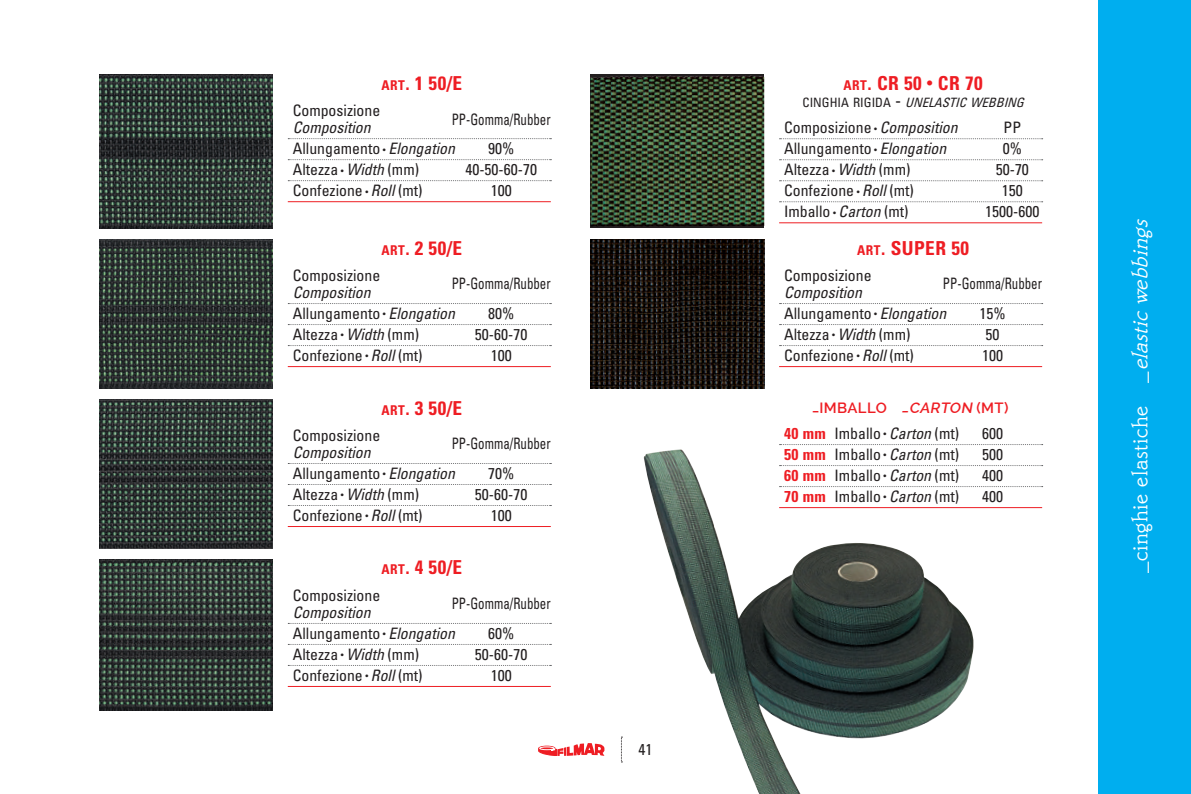
<style>
.page{position:relative;width:1191px;height:794px;background:#fff}
.page>*{position:absolute;margin:0;border:0;box-sizing:border-box;transform-origin:0 0}
.t1{font:22.75px "Belwe Mono Plain";letter-spacing:.025em;color:#fff}
.t2{font:700 condensed 19.25px "Univers";letter-spacing:.025em;color:#ee1d23}
.t3{font:condensed 15.75px "Univers";color:#231f20}
.t4{font:condensed 15.75px/29.8px "Univers";color:#231f20;scale:.82 1}
.t5{font:italic condensed 15.75px "Univers";color:#231f20}
.t6{font:600 14.88px "Raleway";letter-spacing:.025em;color:#ee1d23}
.t7{font:italic condensed 12.78px "Univers";color:#231f20}
.s1{font-size:13.47px}
.s2{font-style:inherit}
.s3{font-size:8.75px}
.s4{font-style:italic}
.s5{font-size:14px}
.s6{font-style:normal}
.s7{font-style:normal;font-size:18.38px}
.s8{font-weight:700;color:#ee1d23}
</style>
<div class="page">
<div style="left:1098px;top:0;width:92px;height:794px;background:#00aeef"></div>
<svg style="left:621px;top:736px;width:1px;height:26px"></svg>
<svg style="left:538px;top:743px;width:66px;height:13px"></svg>
<img style="left:99px;top:74px;width:174px;height:154px">
<svg style="left:288px;top:138px;width:263px;height:1px"></svg>
<svg style="left:288px;top:159px;width:263px;height:1px"></svg>
<svg style="left:288px;top:180px;width:263px;height:1px"></svg>
<hr style="left:288px;top:201px;width:263px;height:1px;background:#ee1d23">
<img style="left:99px;top:239px;width:174px;height:149px">
<svg style="left:288px;top:303px;width:263px;height:1px"></svg>
<svg style="left:288px;top:324px;width:263px;height:1px"></svg>
<svg style="left:288px;top:345px;width:263px;height:1px"></svg>
<hr style="left:288px;top:366px;width:263px;height:1px;background:#ee1d23">
<img style="left:99px;top:399px;width:174px;height:149px">
<svg style="left:288px;top:463px;width:263px;height:1px"></svg>
<svg style="left:288px;top:484px;width:263px;height:1px"></svg>
<svg style="left:288px;top:505px;width:263px;height:1px"></svg>
<hr style="left:288px;top:526px;width:263px;height:1px;background:#ee1d23">
<img style="left:99px;top:559px;width:174px;height:151px">
<svg style="left:288px;top:623px;width:263px;height:1px"></svg>
<svg style="left:288px;top:644px;width:263px;height:1px"></svg>
<svg style="left:288px;top:665px;width:263px;height:1px"></svg>
<hr style="left:288px;top:686px;width:263px;height:1px;background:#ee1d23">
<img style="left:643px;top:449px;width:331px;height:345px">
<svg style="left:779px;top:444px;width:263px;height:1px"></svg>
<svg style="left:779px;top:465px;width:263px;height:1px"></svg>
<svg style="left:779px;top:486px;width:263px;height:1px"></svg>
<hr style="left:779px;top:507px;width:263px;height:1px;background:#ee1d23">
<img style="left:590px;top:239px;width:174px;height:149px">
<svg style="left:779px;top:303px;width:263px;height:1px"></svg>
<svg style="left:779px;top:324px;width:263px;height:1px"></svg>
<svg style="left:779px;top:345px;width:263px;height:1px"></svg>
<hr style="left:779px;top:366px;width:263px;height:1px;background:#ee1d23">
<img style="left:590px;top:74px;width:174px;height:153px">
<svg style="left:779px;top:138px;width:263px;height:1px"></svg>
<svg style="left:779px;top:159px;width:263px;height:1px"></svg>
<svg style="left:779px;top:180px;width:263px;height:1px"></svg>
<svg style="left:779px;top:201px;width:263px;height:1px"></svg>
<hr style="left:779px;top:222px;width:263px;height:1px;background:#ee1d23">
<p class="t2" style="left:381px;top:71px;width:82px"><span class="s1">ART</span><span class="s2">.</span> 1 50/E</p>
<p class="t3" style="left:293px;top:100px;width:89px">Composizione</p>
<p class="t5" style="left:293px;top:118px;width:79px">Composition</p>
<p class="t4" style="left:293px;top:104px;width:316px;text-indent:159px">PP-Gomma/Rubber<br>Allungamento <span class="s3">•</span> <span class="s4">Elongation</span></p>
<p class="t3" style="left:488px;top:139px;width:28px">90%</p>
<p class="t3" style="left:293px;top:160px;width:128px">Altezza <span class="s3">•</span> <span class="s4">Width</span> (mm)</p>
<p class="t3" style="left:465px;top:160px;width:73px">40-50-60-70</p>
<p class="t3" style="left:293px;top:181px;width:131px">Confezione <span class="s3">•</span> <span class="s4">Roll</span> (mt)</p>
<p class="t3" style="left:490px;top:181px;width:22px">100</p>
<p class="t2" style="left:381px;top:236px;width:82px"><span class="s1">ART</span><span class="s2">.</span> 2 50/E</p>
<p class="t3" style="left:293px;top:265px;width:89px">Composizione</p>
<p class="t5" style="left:293px;top:282px;width:79px">Composition</p>
<p class="t4" style="left:293px;top:269px;width:316px;text-indent:159px">PP-Gomma/Rubber<br>Allungamento <span class="s3">•</span> <span class="s4">Elongation</span></p>
<p class="t3" style="left:488px;top:303px;width:28px">80%</p>
<p class="t3" style="left:293px;top:324px;width:128px">Altezza <span class="s3">•</span> <span class="s4">Width</span> (mm)</p>
<p class="t3" style="left:475px;top:324px;width:54px">50-60-70</p>
<p class="t3" style="left:293px;top:345px;width:131px">Confezione <span class="s3">•</span> <span class="s4">Roll</span> (mt)</p>
<p class="t3" style="left:490px;top:345px;width:22px">100</p>
<p class="t2" style="left:381px;top:396px;width:82px"><span class="s1">ART</span><span class="s2">.</span> 3 50/E</p>
<p class="t3" style="left:293px;top:425px;width:89px">Composizione</p>
<p class="t5" style="left:293px;top:442px;width:79px">Composition</p>
<p class="t4" style="left:293px;top:428px;width:316px;text-indent:159px">PP-Gomma/Rubber<br>Allungamento <span class="s3">•</span> <span class="s4">Elongation</span></p>
<p class="t3" style="left:488px;top:463px;width:28px">70%</p>
<p class="t3" style="left:293px;top:484px;width:128px">Altezza <span class="s3">•</span> <span class="s4">Width</span> (mm)</p>
<p class="t3" style="left:475px;top:484px;width:54px">50-60-70</p>
<p class="t3" style="left:293px;top:505px;width:131px">Confezione <span class="s3">•</span> <span class="s4">Roll</span> (mt)</p>
<p class="t3" style="left:490px;top:505px;width:22px">100</p>
<p class="t2" style="left:381px;top:556px;width:82px"><span class="s1">ART</span><span class="s2">.</span> 4 50/E</p>
<p class="t3" style="left:293px;top:585px;width:89px">Composizione</p>
<p class="t5" style="left:293px;top:602px;width:79px">Composition</p>
<p class="t4" style="left:293px;top:588px;width:316px;text-indent:159px">PP-Gomma/Rubber<br>Allungamento <span class="s3">•</span> <span class="s4">Elongation</span></p>
<p class="t3" style="left:488px;top:623px;width:28px">60%</p>
<p class="t3" style="left:293px;top:644px;width:128px">Altezza <span class="s3">•</span> <span class="s4">Width</span> (mm)</p>
<p class="t3" style="left:475px;top:644px;width:54px">50-60-70</p>
<p class="t3" style="left:293px;top:665px;width:131px">Confezione <span class="s3">•</span> <span class="s4">Roll</span> (mt)</p>
<p class="t3" style="left:490px;top:665px;width:22px">100</p>
<p class="t3" style="left:638px;top:739px;width:15px">41</p>
<p class="t2" style="left:843px;top:71px;width:141px"><span class="s1">ART</span><span class="s2">.</span> CR 50 <span class="s5">•</span> CR 70</p>
<p class="t7" style="left:802px;top:95px;width:227px"><span class="s6">C I N G H I A R I G I D A</span> <span class="s7">-</span> UNELASTIC WEBBING</p>
<p class="t3" style="left:784px;top:118px;width:175px">Composizione <span class="s3">•</span> <span class="s4">Composition</span></p>
<p class="t3" style="left:1003px;top:118px;width:19px">PP</p>
<p class="t3" style="left:784px;top:139px;width:164px">Allungamento <span class="s3">•</span> <span class="s4">Elongation</span></p>
<p class="t3" style="left:1002px;top:139px;width:21px">0%</p>
<p class="t3" style="left:784px;top:160px;width:128px">Altezza <span class="s3">•</span> <span class="s4">Width</span> (mm)</p>
<p class="t3" style="left:995px;top:160px;width:35px">50-70</p>
<p class="t3" style="left:784px;top:181px;width:131px">Confezione <span class="s3">•</span> <span class="s4">Roll</span> (mt)</p>
<p class="t3" style="left:1001px;top:181px;width:22px">150</p>
<p class="t3" style="left:784px;top:202px;width:126px">Imballo <span class="s3">•</span> <span class="s4">Carton</span> (mt)</p>
<p class="t3" style="left:985px;top:202px;width:56px">1500-600</p>
<p class="t2" style="left:857px;top:236px;width:113px"><span class="s1">ART</span><span class="s2">.</span> SUPER 50</p>
<p class="t3" style="left:784px;top:265px;width:89px">Composizione</p>
<p class="t5" style="left:784px;top:282px;width:79px">Composition</p>
<p class="t4" style="left:784px;top:269px;width:316px;text-indent:159px">PP-Gomma/Rubber<br>Allungamento <span class="s3">•</span> <span class="s4">Elongation</span></p>
<p class="t3" style="left:979px;top:303px;width:28px">15%</p>
<p class="t3" style="left:784px;top:324px;width:128px">Altezza <span class="s3">•</span> <span class="s4">Width</span> (mm)</p>
<p class="t3" style="left:985px;top:324px;width:15px">50</p>
<p class="t3" style="left:784px;top:345px;width:131px">Confezione <span class="s3">•</span> <span class="s4">Roll</span> (mt)</p>
<p class="t3" style="left:982px;top:345px;width:22px">100</p>
<p class="t6" style="left:812px;top:399px;width:197px">_IMBALLO <span class="s4">_CARTON</span> (MT)</p>
<p class="t3" style="left:784px;top:423px;width:177px"><span class="s8">40 mm</span> Imballo <span class="s3">•</span> <span class="s4">Carton</span> (mt)</p>
<p class="t3" style="left:982px;top:423px;width:22px">600</p>
<p class="t3" style="left:784px;top:444px;width:176px"><span class="s8">50 mm</span> Imballo <span class="s3">•</span> <span class="s4">Carton</span> (mt)</p>
<p class="t3" style="left:982px;top:444px;width:22px">500</p>
<p class="t3" style="left:784px;top:465px;width:176px"><span class="s8">60 mm</span> Imballo <span class="s3">•</span> <span class="s4">Carton</span> (mt)</p>
<p class="t3" style="left:982px;top:465px;width:22px">400</p>
<p class="t3" style="left:784px;top:486px;width:176px"><span class="s8">70 mm</span> Imballo <span class="s3">•</span> <span class="s4">Carton</span> (mt)</p>
<p class="t3" style="left:982px;top:486px;width:22px">400</p>
<h1 class="t1" style="left:1126px;top:573px;width:379px;rotate:-90deg">_cinghie elastiche <span class="s4">_elasticwebbings</span></h1>
</div>
